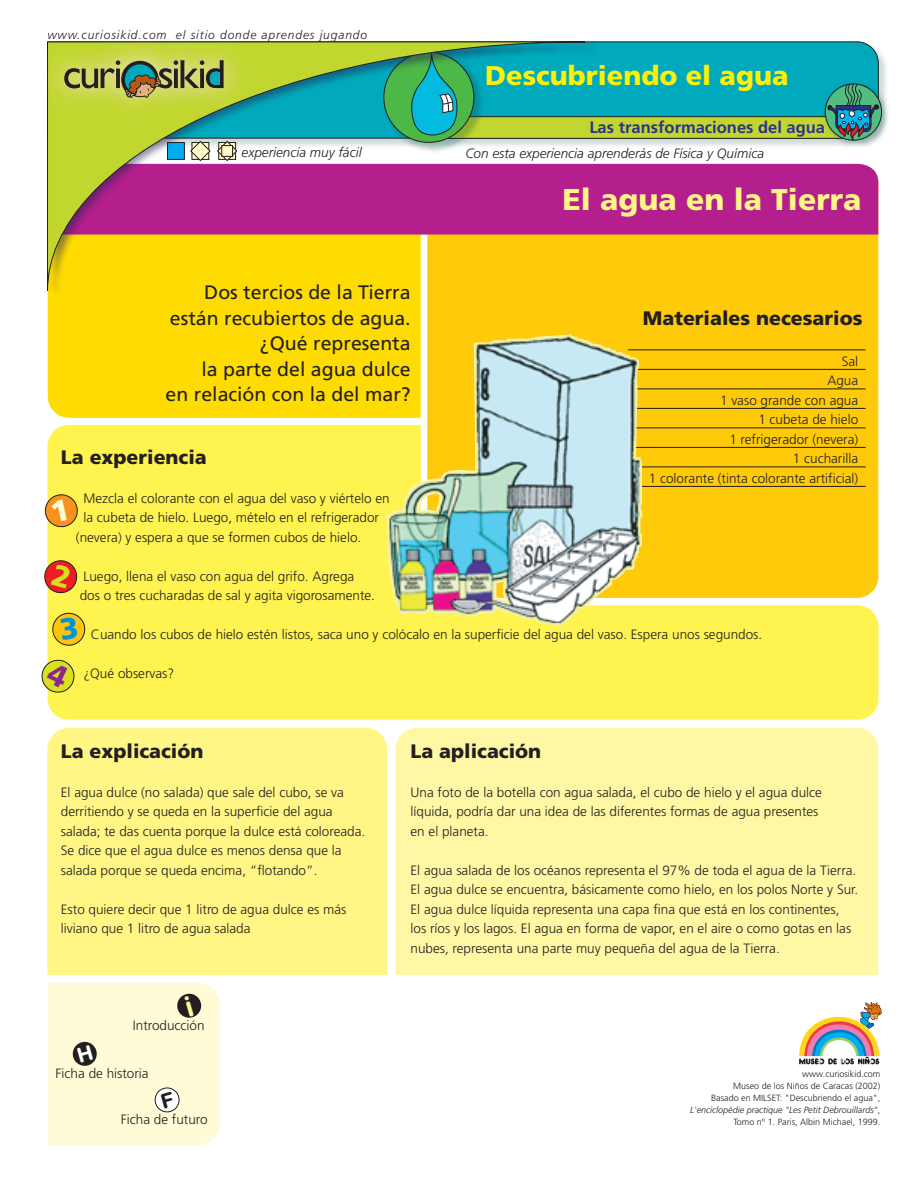
<style>
.page{position:relative;width:915px;height:1191px;background:#fff}
.page>*{position:absolute;margin:0;border:0;box-sizing:border-box;transform-origin:0 0}
.t1{font:900 30px "Frutiger";color:#fff685}
.t2{font:900 27px "Frutiger";color:#fff101}
.t3{font:19.5px/25.5px "Frutiger";color:#231f20;text-align:right}
.t4{font:900 19.5px "Frutiger";color:#231f20}
.t5{font:700 16.5px "Frutiger";color:#2e3092}
.t6{font:300 13.5px/19.5px "Frutiger";color:#231f20}
.t7{font:italic 300 13.5px "Frutiger";color:#231f20}
.t8{font:italic 300 12px "Frutiger";letter-spacing:.075em;color:#231f20}
.t9{font:300 9px/12px "Frutiger";color:#231f20;text-align:right}
.s1{font-style:italic}
</style>
<div class="page">
<div style="left:47px;top:425px;width:831px;height:294px;background:#fff34f"></div>
<div style="left:395px;top:728px;width:482px;height:247px;background:#fff7a4"></div>
<div style="left:47px;top:728px;width:340px;height:247px;background:#fff685"></div>
<div style="left:427px;top:234px;width:451px;height:364px;background:#feca0a"></div>
<div style="left:48px;top:296px;width:372px;height:122px;background:#ffdc01"></div>
<div style="left:599px;top:164px;width:279px;height:70px;background:#b41e8d"></div>
<svg style="left:599px;top:41px;width:279px;height:10px;background:#12a0b0"></svg>
<hr style="left:628px;top:486px;width:237px;height:1px;background:#231f20">
<hr style="left:628px;top:466px;width:237px;height:1px;background:#231f20">
<hr style="left:628px;top:447px;width:237px;height:1px;background:#231f20">
<hr style="left:628px;top:427px;width:237px;height:1px;background:#231f20">
<hr style="left:628px;top:408px;width:237px;height:1px;background:#231f20">
<hr style="left:628px;top:388px;width:237px;height:1px;background:#231f20">
<hr style="left:628px;top:369px;width:237px;height:1px;background:#231f20">
<hr style="left:628px;top:349px;width:237px;height:1px;background:#231f20">
<svg style="left:799px;top:1002px;width:82px;height:62px"></svg>
<img style="left:821px;top:81px;width:67px;height:66px">
<img style="left:47px;top:41px;width:552px;height:255px">
<svg style="left:47px;top:41px;width:538px;height:250px;background:#bf8c63"></svg>
<img style="left:47px;top:41px;width:9px;height:105px">
<img style="left:56px;top:41px;width:6px;height:105px">
<img style="left:217px;top:41px;width:64px;height:105px">
<img style="left:62px;top:41px;width:155px;height:111px">
<svg style="left:64px;top:60px;width:159px;height:38px;background:#919c53"></svg>
<svg style="left:410px;top:51px;width:469px;height:93px;background:#36ae96"></svg>
<img style="left:386px;top:334px;width:257px;height:291px">
<svg style="left:44px;top:493px;width:35px;height:36px"></svg>
<svg style="left:44px;top:559px;width:34px;height:35px"></svg>
<svg style="left:51px;top:612px;width:35px;height:34px"></svg>
<svg style="left:41px;top:658px;width:35px;height:36px"></svg>
<div style="left:48px;top:983px;width:172px;height:162px;background:#fffbd6"></div>
<p class="t8" style="left:47px;top:28px;width:321px">www.curiosikid.com el sitio donde aprendes jugando</p>
<p class="t7" style="left:241px;top:144px;width:121px">experiencia muy fácil</p>
<h2 class="t2" style="left:485px;top:59px;width:305px">Descubriendo el agua</h2>
<p class="t5" style="left:589px;top:118px;width:237px">Las transformaciones del agua</p>
<p class="t7" style="left:465px;top:146px;width:300px">Con esta experiencia aprenderás de Física y Química</p>
<h1 class="t1" style="left:562px;top:182px;width:300px">El agua en la Tierra</h1>
<h3 class="t3" style="left:165px;top:279px;width:246px">Dos tercios de la Tierra están recubiertos de agua. ¿Qué representa<br>la parte del agua dulce<br>en relación con la del mar?</h3>
<h3 class="t4" style="left:642px;top:306px;width:221px">Materiales necesarios</h3>
<p class="t6" style="left:648px;top:351px;width:211px;text-align:right">Sal<br>Agua<br>1 vaso grande con agua<br>1 cubeta de hielo<br>1 refrigerador (nevera)<br>1 cucharilla<br>1 colorante (tinta colorante artificial)</p>
<h3 class="t4" style="left:61px;top:445px;width:147px">La experiencia</h3>
<p class="t6" style="left:83px;top:488px;width:308px">Mezcla el colorante con el agua del vaso y viértelo en</p>
<p class="t6" style="left:83px;top:508px;width:297px">la cubeta de hielo. Luego, mételo en el refrigerador</p>
<p class="t6" style="left:76px;top:527px;width:287px">(nevera) y espera a que se formen cubos de hielo.</p>
<p class="t6" style="left:80px;top:566px;width:297px">Luego, llena el vaso con agua del grifo. Agrega<br>dos o tres cucharadas de sal y agita vigorosamente.</p>
<p class="t6" style="left:91px;top:625px;width:672px">Cuando los cubos de hielo estén listos, saca uno y colócalo en la superficie del agua del vaso. Espera unos segundos.</p>
<p class="t6" style="left:83px;top:664px;width:92px">¿Qué observas?</p>
<h3 class="t4" style="left:61px;top:739px;width:144px">La explicación</h3>
<p class="t6" style="left:61px;top:782px;width:306px">El agua dulce (no salada) que sale del cubo, se va derritiendo y se queda en la superficie del agua salada; te das cuenta porque la dulce está coloreada.<br>Se dice que el agua dulce es menos densa que la salada porque se queda encima, “flotando”.</p>
<p class="t6" style="left:61px;top:899px;width:287px">Esto quiere decir que 1 litro de agua dulce es más liviano que 1 litro de agua salada</p>
<p class="t6" style="left:133px;top:1015px;width:73px">Introducción</p>
<p class="t6" style="left:56px;top:1063px;width:95px">Ficha de historia</p>
<p class="t6" style="left:121px;top:1109px;width:88px">Ficha de futuro</p>
<h3 class="t4" style="left:410px;top:739px;width:132px">La aplicación</h3>
<p class="t6" style="left:410px;top:782px;width:413px">Una foto de la botella con agua salada, el cubo de hielo y el agua dulce líquida, podría dar una idea de las diferentes formas de agua presentes en el planeta.</p>
<p class="t6" style="left:410px;top:860px;width:449px">El agua salada de los océanos representa el 97% de toda el agua de la Tierra.<br>El agua dulce se encuentra, básicamente como hielo, en los polos Norte y Sur.<br>El agua dulce líquida representa una capa fina que está en los continentes, los ríos y los lagos. El agua en forma de vapor, en el aire o como gotas en las nubes, representa una parte muy pequeña del agua de la Tierra.</p>
<p class="t9" style="left:690px;top:1067px;width:191px">www.curiosikid.com<br>Museo de los Niños de Caracas (2002)<br>Basado en MILSET: "Descubriendo el agua", <span class="s1">L'enciclopédie practique "Les Petit Debrouillards"</span>, Tomo nº 1. Paris, Albin Michael, 1999.</p>
</div>
